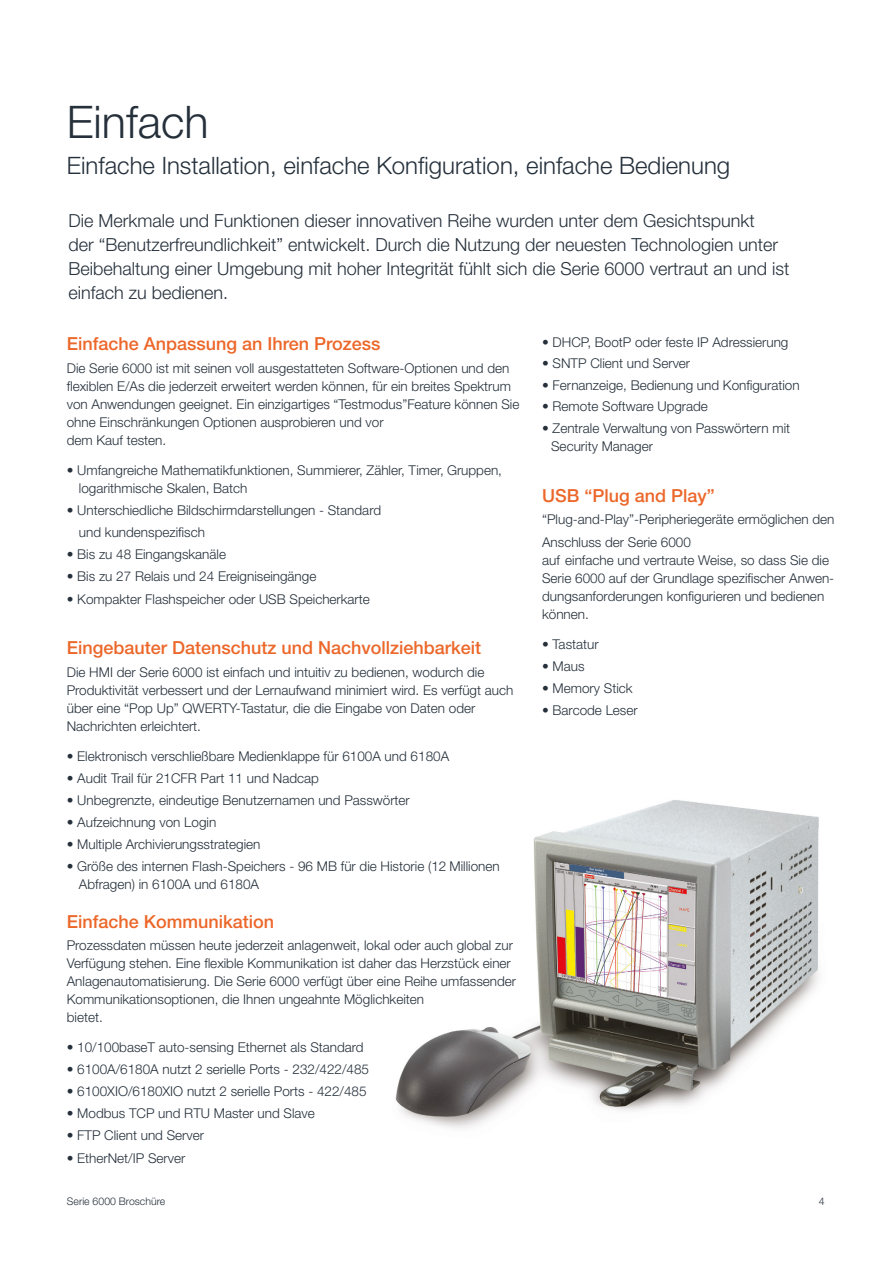
<style>
.page{position:relative;width:893px;height:1263px;background:#fff}
.page>*{position:absolute;margin:0;border:0;box-sizing:border-box;transform-origin:0 0}
.t1{font:300 45px "Helvetica Neue LT Std";color:#25303b}
.t2{font:300 24px "Helvetica Neue LT Std";color:#25303b}
.t3{font:300 18px/24px "Helvetica Neue LT Std";color:#25303b}
.t4{font:500 18px "Helvetica Neue LT Std";color:#ec672a}
.t5{font:300 13.5px/18px "Helvetica Neue LT Std";color:#25303b}
.t6{font:300 10.5px "Helvetica Neue LT Std";color:#25303b}
</style>
<div class="page">
<img style="left:395px;top:800px;width:424px;height:328px">
<h1 class="t1" style="left:67px;top:95px;width:143px">Einfach</h1>
<h2 class="t2" style="left:67px;top:151px;width:665px">Einfache Installation, einfache Konfiguration, einfache Bedienung</h2>
<p class="t3" style="left:68px;top:209px;width:722px">Die Merkmale und Funktionen dieser innovativen Reihe wurden unter dem Gesichtspunkt<br>der “Benutzerfreundlichkeit” entwickelt. Durch die Nutzung der neuesten Technologien unter Beibehaltung einer Umgebung mit hoher Integrität fühlt sich die Serie 6000 vertraut an und ist einfach zu bedienen.</p>
<h3 class="t4" style="left:67px;top:333px;width:315px">Einfache Anpassung an Ihren Prozess</h3>
<p class="t5" style="left:67px;top:358px;width:454px">Die Serie 6000 ist mit seinen voll ausgestatteten Software-Optionen und den flexiblen E/As die jederzeit erweitert werden können, für ein breites Spektrum von Anwendungen geeignet. Ein einzigartiges “Testmodus”Feature können Sie ohne Einschränkungen Optionen ausprobieren und vor<br>dem Kauf testen.</p>
<p class="t5" style="left:79px;top:460px;width:425px;text-indent:-12px">• Umfangreiche Mathematikfunktionen, Summierer, Zähler, Timer, Gruppen, logarithmische Skalen, Batch</p>
<p class="t5" style="left:79px;top:499px;width:304px;line-height:22.2px;text-indent:-12px">• Unterschiedliche Bildschirmdarstellungen - Standard und kundenspezifisch</p>
<p class="t5" style="left:67px;top:545px;width:161px">• Bis zu 48 Eingangskanäle</p>
<p class="t5" style="left:67px;top:567px;width:251px">• Bis zu 27 Relais und 24 Ereigniseingänge</p>
<p class="t5" style="left:67px;top:589px;width:305px">• Kompakter Flashspeicher oder USB Speicherkarte</p>
<h3 class="t4" style="left:67px;top:637px;width:416px">Eingebauter Datenschutz und Nachvollziehbarkeit</h3>
<p class="t5" style="left:67px;top:663px;width:448px">Die HMI der Serie 6000 ist einfach und intuitiv zu bedienen, wodurch die Produktivität verbessert und der Lernaufwand minimiert wird. Es verfügt auch über eine “Pop Up” QWERTY-Tastatur, die die Eingabe von Daten oder Nachrichten erleichtert.</p>
<p class="t5" style="left:67px;top:746px;width:384px">• Elektronisch verschließbare Medienklappe für 6100A und 6180A</p>
<p class="t5" style="left:67px;top:769px;width:254px">• Audit Trail für 21CFR Part 11 und Nadcap</p>
<p class="t5" style="left:67px;top:791px;width:345px">• Unbegrenzte, eindeutige Benutzernamen und Passwörter</p>
<p class="t5" style="left:67px;top:813px;width:151px">• Aufzeichnung von Login</p>
<p class="t5" style="left:67px;top:835px;width:195px">• Multiple Archivierungsstrategien</p>
<p class="t5" style="left:79px;top:857px;width:422px;text-indent:-12px">• Größe des internen Flash-Speichers - 96 MB für die Historie (12 Millionen<br>Abfragen) in 6100A und 6180A</p>
<h3 class="t4" style="left:67px;top:911px;width:209px">Einfache Kommunikation</h3>
<p class="t5" style="left:67px;top:936px;width:451px">Prozessdaten müssen heute jederzeit anlagenweit, lokal oder auch global zur Verfügung stehen. Eine flexible Kommunikation ist daher das Herzstück einer Anlagenautomatisierung. Die Serie 6000 verfügt über eine Reihe umfassender Kommunikationsoptionen, die Ihnen ungeahnte Möglichkeiten<br>bietet.</p>
<p class="t5" style="left:67px;top:1037px;width:298px">• 10/100baseT auto-sensing Ethernet als Standard</p>
<p class="t5" style="left:67px;top:1060px;width:304px">• 6100A/6180A nutzt 2 serielle Ports - 232/422/485</p>
<p class="t5" style="left:67px;top:1082px;width:301px">• 6100XIO/6180XIO nutzt 2 serielle Ports - 422/485</p>
<p class="t5" style="left:67px;top:1104px;width:250px">• Modbus TCP und RTU Master und Slave</p>
<p class="t5" style="left:67px;top:1126px;width:139px">• FTP Client und Server</p>
<p class="t5" style="left:67px;top:1148px;width:120px">• EtherNet/IP Server</p>
<p class="t5" style="left:542px;top:333px;width:248px">• DHCP, BootP oder feste IP Adressierung</p>
<p class="t5" style="left:542px;top:354px;width:150px">• SNTP Client und Server</p>
<p class="t5" style="left:542px;top:376px;width:259px">• Fernanzeige, Bedienung und Konfiguration</p>
<p class="t5" style="left:542px;top:397px;width:167px">• Remote Software Upgrade</p>
<p class="t5" style="left:551px;top:419px;width:241px;text-indent:-9px">• Zentrale Verwaltung von Passwörtern mit<br>Security Manager</p>
<h3 class="t4" style="left:542px;top:485px;width:174px">USB “Plug and Play”</h3>
<p class="t5" style="left:542px;top:508px;width:294px;line-height:22.5px">“Plug-and-Play”-Peripheriegeräte ermöglichen den<br>Anschluss der Serie 6000</p>
<p class="t5" style="left:542px;top:551px;width:292px">auf einfache und vertraute Weise, so dass Sie die Serie 6000 auf der Grundlage spezifischer Anwen&shy;dungsanforderungen konfigurieren und bedienen können.</p>
<p class="t5" style="left:542px;top:634px;width:58px">• Tastatur</p>
<p class="t5" style="left:542px;top:657px;width:44px">• Maus</p>
<p class="t5" style="left:542px;top:679px;width:92px">• Memory Stick</p>
<p class="t5" style="left:542px;top:701px;width:97px">• Barcode Leser</p>
<p class="t6" style="left:67px;top:1195px;width:100px">Serie 6000 Broschüre</p>
<p class="t6" style="left:819px;top:1195px;width:7px">4</p>
</div>
